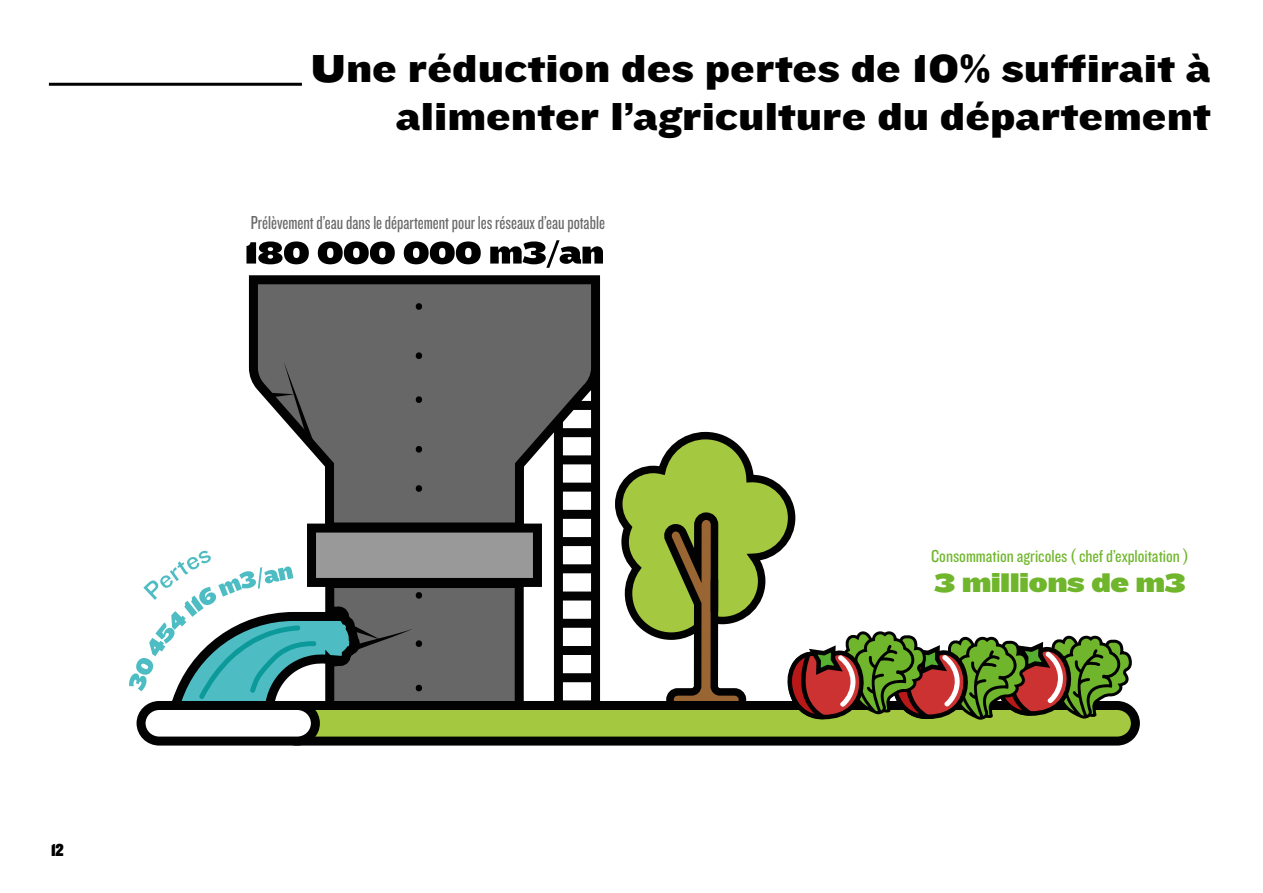
<style>
.page{position:relative;width:1263px;height:893px;background:#fff}
.page>*{position:absolute;margin:0;border:0;box-sizing:border-box;transform-origin:0 0}
.t1{font:40.5px/48.6px "Knockout HTF73 Full Heviweight";color:#000;text-align:right}
.t2{font:27px "Knockout HTF94 Ultmt Sumo";color:#70b62c}
.t3{font:19.5px "Knockout HTF28 Junior Featherwt";color:#666766}
.t4{font:18px "Knockout HTF29 Junior Liteweight";color:#70b62c}
.t5{font:18px "Knockout HTF90 Ultmt Welterwt";color:#000}
</style>
<div class="page">
<svg style="left:248px;top:275px;width:353px;height:77px;background:#575757"></svg>
<svg style="left:306px;top:709px;width:834px;height:37px;background:#2d2d2e"></svg>
<svg style="left:415px;top:303px;width:8px;height:7px"></svg>
<div style="left:137px;top:701px;width:183px;height:45px;border:9px solid #020203;border-radius:18px"></div>
<svg style="left:246px;top:241px;width:63px;height:23px"></svg>
<svg style="left:318px;top:241px;width:77px;height:23px"></svg>
<svg style="left:404px;top:241px;width:77px;height:23px"></svg>
<svg style="left:490px;top:240px;width:113px;height:28px"></svg>
<svg style="left:129px;top:352px;width:1006px;height:391px"></svg>
<hr style="left:49px;top:83px;width:253px;height:3px;background:#000">
<p class="t5" style="left:51px;top:840px;width:14px">12</p>
<p class="t1" style="left:311px;top:45px;width:901px">Une réduction des pertes de 10% suffirait à alimenter l’agriculture du département</p>
<p class="t3" style="left:251px;top:212px;width:356px">Prélèvement d’eau dans le département pour les réseaux d’eau potable</p>
<p class="t4" style="left:931px;top:546px;width:259px">Consommation agricoles ( chef d’exploitation )</p>
<p class="t2" style="left:934px;top:567px;width:253px">3 millions de m3</p>
</div>
